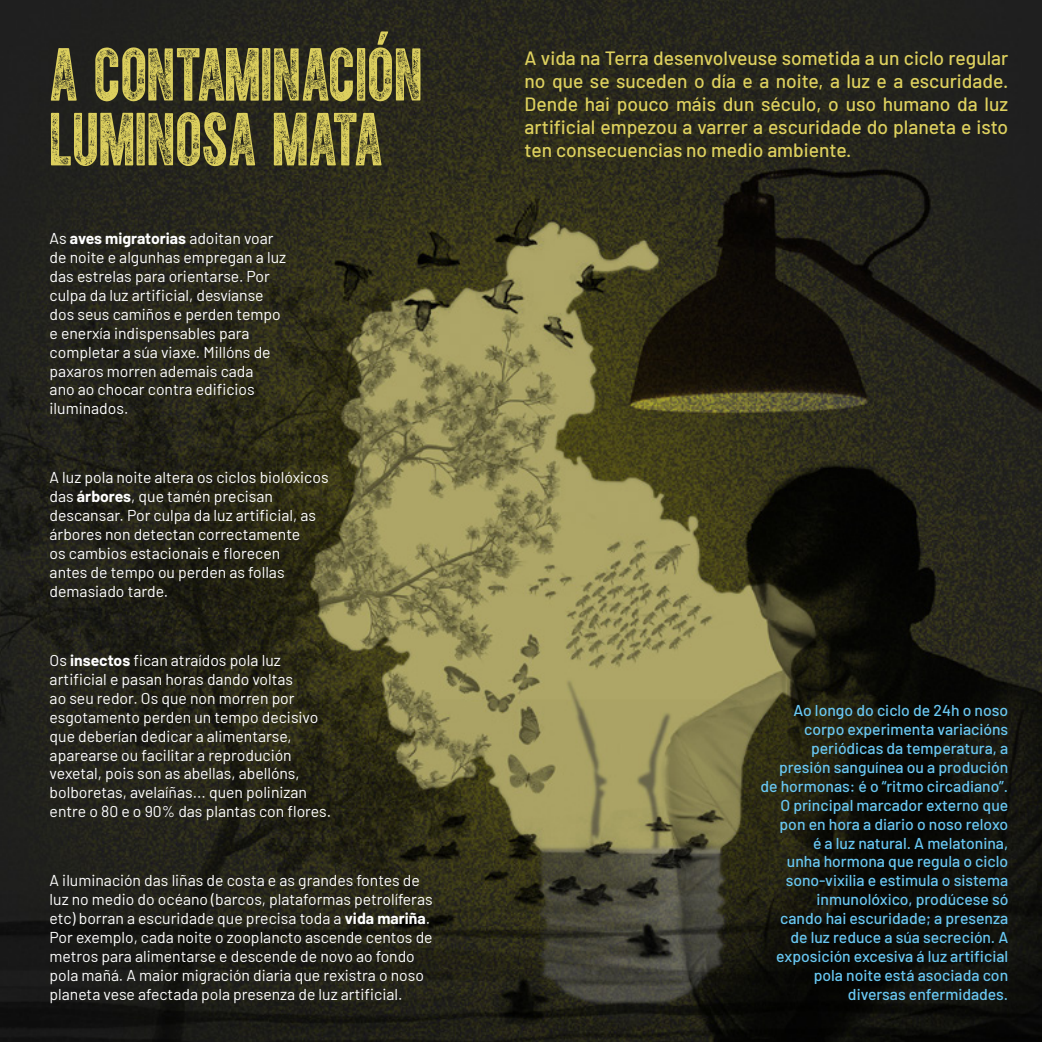
<style>
.page{position:relative;width:1042px;height:1042px;background:#fff}
.page>*{position:absolute;margin:0;border:0;box-sizing:border-box;transform-origin:0 0}
.t1{font:70px/64.8px "Cpl Kirkwood";color:#ddd05e}
.t2{font:500 19.25px/23.1px "Barlow";color:#ddd05e;text-align:justify}
.t3{font:15.75px/18.9px "Barlow";color:#fff}
.t4{font:500 15.75px/18.9px "Barlow";color:#69c8f3;text-align:right}
.s1{font-weight:700}
</style>
<div class="page">
<img style="left:0;top:0;width:1042px;height:1042px">
<h1 class="t1" style="left:50px;top:33px;width:375px">A CONTAMINACIÓN<br>LUMINOSA MATA</h1>
<p class="t3" style="left:50px;top:228px;width:238px">As <span class="s1">aves migratorias</span> adoitan voar de noite e algunhas empregan a luz das estrelas para orientarse. Por culpa da luz artificial, desvíanse dos seus camiños e perden tempo e enerxía indispensables para completar a súa viaxe. Millóns de paxaros morren ademais cada<br>ano ao chocar contra edificios iluminados.</p>
<p class="t3" style="left:50px;top:467px;width:280px">A luz pola noite altera os ciclos biolóxicos das <span class="s1">árbores</span>, que tamén precisan descansar. Por culpa da luz artificial, as árbores non detectan correctamente<br>os cambios estacionais e florecen<br>antes de tempo ou perden as follas demasiado tarde.</p>
<p class="t3" style="left:50px;top:649px;width:283px">Os <span class="s1">insectos</span> fican atraídos pola luz artificial e pasan horas dando voltas<br>ao seu redor. Os que non morren por esgotamento perden un tempo decisivo que deberían dedicar a alimentarse, aparearse ou facilitar a reprodución vexetal, pois son as abellas, abellóns, bolboretas, avelaíñas... quen polinizan entre o 80 e o 90% das plantas con flores.</p>
<p class="t3" style="left:50px;top:870px;width:384px">A iluminación das liñas de costa e as grandes fontes de luz no medio do océano (barcos, plataformas petrolíferas etc) borran a escuridade que precisa toda a <span class="s1">vida mariña</span>.<br>Por exemplo, cada noite o zooplancto ascende centos de metros para alimentarse e descende de novo ao fondo pola mañá. A maior migración diaria que rexistra o noso planeta vese afectada pola presenza de luz artificial.</p>
<p class="t2" style="left:524px;top:45px;width:485px">A vida na Terra desenvolveuse sometida a un ciclo regular no que se suceden o día e a noite, a luz e a escuridade.<br>Dende hai pouco máis dun século, o uso humano da luz artificial empezou a varrer a escuridade do planeta e isto ten consecuencias no medio ambiente.</p>
<p class="t4" style="left:760px;top:700px;width:249px">Ao longo do ciclo de 24h o noso corpo experimenta variacións periódicas da temperatura, a presión sanguínea ou a produción de hormonas: é o “ritmo circadiano”.<br>O principal marcador externo que pon en hora a diario o noso reloxo<br>é a luz natural. A melatonina,<br>unha hormona que regula o ciclo sono-vixilia e estimula o sistema inmunolóxico, prodúcese só<br>cando hai escuridade; a presenza de luz reduce a súa secreción. A exposición excesiva á luz artificial pola noite está asociada con diversas enfermidades.</p>
</div>
